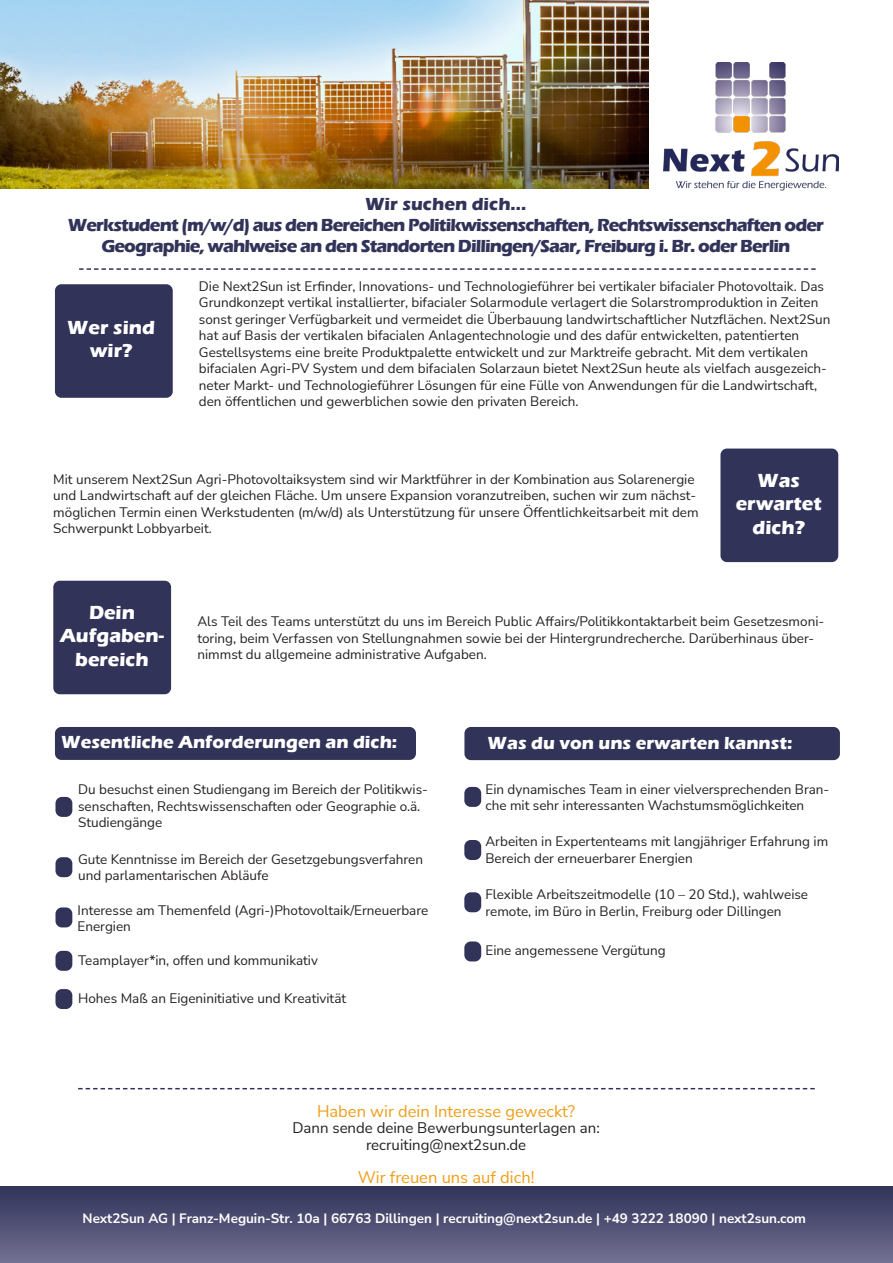
<style>
.page{position:relative;width:893px;height:1263px;background:#fff}
.page>*{position:absolute;margin:0;border:0;box-sizing:border-box;transform-origin:0 0}
.t1{font:700 19.5px/23.4px "Eras ITC";color:#fff;text-align:center}
.t2{font:700 18px/21px "Eras ITC";letter-spacing:-.05em;color:#323359;text-align:center}
.t3{font:700 18px "Eras ITC";color:#fff}
.t4{font:700 18px "Eras ITC";color:#323359}
.t5{font:16.5px "Nunito Sans";color:#ee9e18}
.t6{font:15px "Nunito Sans";color:#231f20}
.t7{font:13.5px/16.5px "Nunito Sans";color:#231f20}
.t8{font:700 13.5px "Nunito Sans";color:#fff}
</style>
<div class="page">
<div style="left:0;top:1186px;width:893px;height:77px;background:linear-gradient(to bottom,#313259,#727193)"></div>
<img style="left:0;top:0;width:648px;height:188px">
<img style="left:663px;top:62px;width:176px;height:128px">
<div style="left:57px;top:286px;width:113px;height:109px;background:#323359;border-radius:4px"></div>
<div style="left:55px;top:284px;width:118px;height:114px;border:4px solid #323359;border-radius:4px"></div>
<div style="left:723px;top:451px;width:113px;height:109px;background:#323359;border-radius:4px"></div>
<div style="left:720px;top:448px;width:118px;height:114px;border:4px solid #323359;border-radius:4px"></div>
<div style="left:57px;top:729px;width:357px;height:29px;background:#323359;border-radius:4px"></div>
<div style="left:55px;top:727px;width:361px;height:33px;border:4px solid #323359;border-radius:4px"></div>
<div style="left:467px;top:729px;width:371px;height:29px;background:#323359;border-radius:4px"></div>
<div style="left:464px;top:727px;width:376px;height:33px;border:4px solid #323359;border-radius:4px"></div>
<div style="left:58px;top:799px;width:12px;height:16px;background:#323359;border-radius:4px"></div>
<div style="left:55px;top:797px;width:17px;height:20px;border:4px solid #323359;border-radius:4px"></div>
<div style="left:467px;top:789px;width:12px;height:16px;background:#323359;border-radius:4px"></div>
<div style="left:464px;top:787px;width:17px;height:20px;border:4px solid #323359;border-radius:4px"></div>
<div style="left:467px;top:894px;width:12px;height:16px;background:#323359;border-radius:4px"></div>
<div style="left:464px;top:892px;width:17px;height:20px;border:4px solid #323359;border-radius:4px"></div>
<div style="left:58px;top:859px;width:12px;height:16px;background:#323359;border-radius:4px"></div>
<div style="left:55px;top:857px;width:17px;height:20px;border:4px solid #323359;border-radius:4px"></div>
<svg style="left:78px;top:1088px;width:737px;height:1px"></svg>
<div style="left:56px;top:583px;width:113px;height:109px;background:#323359;border-radius:4px"></div>
<div style="left:53px;top:581px;width:118px;height:113px;border:4px solid #323359;border-radius:4px"></div>
<svg style="left:79px;top:268px;width:737px;height:2px"></svg>
<div style="left:467px;top:944px;width:12px;height:15px;background:#323359;border-radius:4px"></div>
<div style="left:464px;top:941px;width:17px;height:20px;border:4px solid #323359;border-radius:4px"></div>
<div style="left:58px;top:910px;width:12px;height:15px;background:#323359;border-radius:4px"></div>
<div style="left:55px;top:907px;width:17px;height:20px;border:4px solid #323359;border-radius:4px"></div>
<div style="left:58px;top:953px;width:12px;height:15px;background:#323359;border-radius:4px"></div>
<div style="left:55px;top:951px;width:17px;height:20px;border:4px solid #323359;border-radius:4px"></div>
<div style="left:58px;top:991px;width:12px;height:16px;background:#323359;border-radius:4px"></div>
<div style="left:55px;top:989px;width:17px;height:20px;border:4px solid #323359;border-radius:4px"></div>
<div style="left:467px;top:842px;width:12px;height:16px;background:#323359;border-radius:4px"></div>
<div style="left:464px;top:840px;width:17px;height:20px;border:4px solid #323359;border-radius:4px"></div>
<p class="t4" style="left:365px;top:194px;width:163px">Wir suchen dich...</p>
<p class="t2" style="left:68px;top:214px;width:757px">Werkstudent (m/w/d) aus den Bereichen Politikwissenschaften, Rechtswissenschaften oder<br>Geographie, wahlweise an den Standorten Dillingen/Saar, Freiburg i. Br. oder Berlin</p>
<p class="t7" style="left:199px;top:277px;width:633px">Die Next2Sun ist Erfinder, Innovations- und Technologieführer bei vertikaler bifacialer Photovoltaik. Das Grundkonzept vertikal installierter, bifacialer Solarmodule verlagert die Solarstromproduktion in Zeiten sonst geringer Verfügbarkeit und vermeidet die Überbauung landwirtschaftlicher Nutzflächen. Next2Sun hat auf Basis der vertikalen bifacialen Anlagentechnologie und des dafür entwickelten, patentierten Gestellsystems eine breite Produktpalette entwickelt und zur Marktreife gebracht. Mit dem vertikalen bifacialen Agri-PV System und dem bifacialen Solarzaun bietet Next2Sun heute als vielfach ausgezeich&shy;neter Markt- und Technologieführer Lösungen für eine Fülle von Anwendungen für die Landwirtschaft, den öffentlichen und gewerblichen sowie den privaten Bereich.</p>
<p class="t1" style="left:67px;top:315px;width:89px">Wer sind wir?</p>
<p class="t7" style="left:53px;top:470px;width:647px">Mit unserem Next2Sun Agri-Photovoltaiksystem sind wir Marktführer in der Kombination aus Solarenergie und Landwirtschaft auf der gleichen Fläche. Um unsere Expansion voranzutreiben, suchen wir zum nächst&shy;möglichen Termin einen Werkstudenten (m/w/d) als Unterstützung für unsere Öffentlichkeitsarbeit mit dem Schwerpunkt Lobbyarbeit.</p>
<p class="t1" style="left:757px;top:469px;width:44px">Was</p>
<p class="t1" style="left:736px;top:492px;width:87px">erwartet</p>
<p class="t1" style="left:753px;top:515px;width:54px">dich?</p>
<p class="t1" style="left:89px;top:601px;width:47px">Dein</p>
<p class="t1" style="left:60px;top:624px;width:105px">Aufgaben&shy;bereich</p>
<p class="t7" style="left:197px;top:613px;width:628px">Als Teil des Teams unterstützt du uns im Bereich Public Affairs/Politikkontaktarbeit beim Gesetzesmoni&shy;toring, beim Verfassen von Stellungnahmen sowie bei der Hintergrundrecherche. Darüberhinaus über&shy;nimmst du allgemeine administrative Aufgaben.</p>
<p class="t3" style="left:61px;top:732px;width:338px">Wesentliche Anforderungen an dich:</p>
<p class="t3" style="left:488px;top:733px;width:306px">Was du von uns erwarten kannst:</p>
<p class="t7" style="left:78px;top:780px;width:351px">Du besuchst einen Studiengang im Bereich der Politikwis&shy;senschaften, Rechtswissenschaften oder Geographie o.ä.<br>Studiengänge</p>
<p class="t7" style="left:485px;top:781px;width:345px">Ein dynamisches Team in einer vielversprechenden Bran&shy;che mit sehr interessanten Wachstumsmöglichkeiten</p>
<p class="t7" style="left:78px;top:850px;width:346px">Gute Kenntnisse im Bereich der Gesetzgebungsverfahren und parlamentarischen Abläufe</p>
<p class="t7" style="left:78px;top:901px;width:352px">Interesse am Themenfeld (Agri-)Photovoltaik/Erneuerbare<br>Energien</p>
<p class="t7" style="left:78px;top:952px;width:241px">Teamplayer*in, offen und kommunikativ</p>
<p class="t7" style="left:78px;top:989px;width:270px">Hohes Maß an Eigeninitiative und Kreativität</p>
<p class="t7" style="left:485px;top:833px;width:344px">Arbeiten in Expertenteams mit langjähriger Erfahrung im<br>Bereich der erneuerbarer Energien</p>
<p class="t7" style="left:485px;top:886px;width:324px">Flexible Arbeitszeitmodelle (10 – 20 Std.), wahlweise remote, im Büro in Berlin, Freiburg oder Dillingen</p>
<p class="t7" style="left:485px;top:942px;width:182px">Eine angemessene Vergütung</p>
<p class="t5" style="left:317px;top:1099px;width:260px">Haben wir dein Interesse geweckt?</p>
<p class="t6" style="left:292px;top:1118px;width:309px">Dann sende deine Bewerbungsunterlagen an:</p>
<p class="t6" style="left:366px;top:1134px;width:162px">recruiting@next2sun.de</p>
<p class="t5" style="left:358px;top:1165px;width:178px">Wir freuen uns auf dich!</p>
<p class="t8" style="left:83px;top:1208px;width:725px">Next2Sun AG | Franz-Meguin-Str. 10a | 66763 Dillingen | recruiting@next2sun.de | +49 3222 18090 | next2sun.com</p>
</div>
